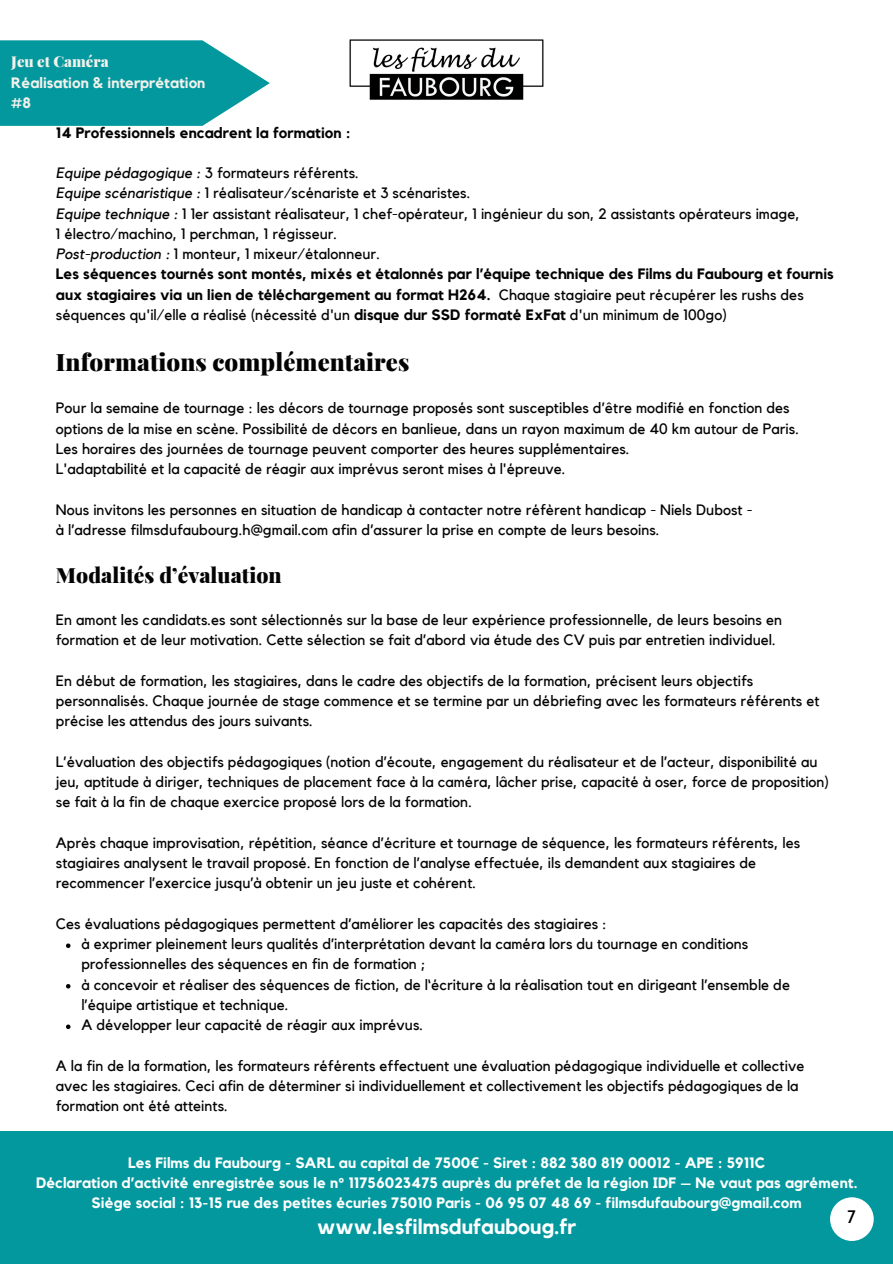
<style>
.page{position:relative;width:893px;height:1264px;background:#fff}
.page>*{position:absolute;margin:0;border:0;box-sizing:border-box;transform-origin:0 0}
.t1{font:900 24px "Playfair Display";letter-spacing:.005em;color:#030303}
.t2{font:700 21px "Kollektif";letter-spacing:.005em;color:#fff}
.t3{font:900 21px "Playfair Display";letter-spacing:.005em;color:#030303}
.t4{font:18px "Kollektif";color:#000}
.t5{font:15px/20.2px "Kollektif";letter-spacing:.005em;color:#030303}
.t6{font:700 15px/20.2px "Kollektif";letter-spacing:.005em;color:#fff;text-align:center}
.t7{font:700 15px "Kollektif";letter-spacing:.005em;color:#030303}
.t8{font:700 15px/20.2px "Kollektif";color:#f2f1ec}
.t9{font:900 15px "Playfair Display";color:#f2f1ec}
.s1{font-style:italic}
.s2{font-weight:700}
.s3{font-family:"Noto Sans"}
</style>
<div class="page">
<div style="left:0;top:1131px;width:892px;height:132px;background:#03989e"></div>
<svg style="left:66px;top:943px;width:4px;height:5px"></svg>
<svg style="left:66px;top:984px;width:4px;height:4px"></svg>
<svg style="left:66px;top:1024px;width:4px;height:5px"></svg>
<svg style="left:0;top:40px;width:270px;height:86px;background:#21a4a9"></svg>
<img style="left:349px;top:39px;width:195px;height:61px">
<div style="left:830px;top:1197px;width:43px;height:43px;background:#fff;border-radius:50%"></div>
<p class="t9" style="left:11px;top:51px;width:99px">Jeu et Caméra</p>
<p class="t8" style="left:11px;top:73px;width:196px">Réalisation &amp; interprétation #8</p>
<p class="t7" style="left:56px;top:125px;width:296px">14 Professionnels encadrent la formation :</p>
<p class="t5" style="left:56px;top:163px;width:779px"><span class="s1">Equipe pédagogique :</span> 3 formateurs ré fé rents.<br><span class="s1">Equipe scénaristique :</span> 1 réalisateur/scé nariste et 3 scé naristes.<br><span class="s1">Equipe technique :</span> 1 1er assistant réalisateur, 1 chef-opé rateur, 1 ingénieur du son, 2 assistants opé rateurs image,<br>1 électro/machino, 1 perchman, 1 régisseur.<br><span class="s1">Post-production :</span> 1 monteur, 1 mixeur/étalonneur.<br><span class="s2">Les séquences tournés sont montés, mixés et étalonnés par l’équipe technique des Films du Faubourg et fournis aux stagiaires via un lien de téléchargement au format H264.</span> Chaque stagiaire peut récupérer les rushs des séquences qu'il/elle a réalisé (nécessité d'un <span class="s2">disque dur SSD formaté ExFat</span> d'un minimum de 100go)</p>
<h1 class="t1" style="left:56px;top:344px;width:355px">Informations complémentaires</h1>
<p class="t5" style="left:56px;top:398px;width:744px">Pour la semaine de tournage : les décors de tournage proposés sont susceptibles d’être modifié en fonction des options de la mise en scène. Possibilité de décors en banlieue, dans un rayon maximum de 40 km autour de Paris.<br>Les horaires des journées de tournage peuvent comporter des heures supplémentaires.<br>L'adaptabilité et la capacité de réagir aux imprévus seront mises à l'épreuve.</p>
<p class="t5" style="left:56px;top:500px;width:698px">Nous invitons les personnes en situation de handicap à contacter notre réfè rent handicap - Niels Dubost - à l’adresse filmsdufaubourg.h@gmail.com afin d’assurer la prise en compte de leurs besoins.</p>
<h2 class="t3" style="left:56px;top:560px;width:227px">Modalités d’évaluation</h2>
<p class="t5" style="left:56px;top:610px;width:727px">En amont les candidats.es sont sélectionnés sur la base de leur expé rience professionnelle, de leurs besoins en formation et de leur motivation. Cette sé lection se fait d’abord via étude des CV puis par entretien individuel.</p>
<p class="t5" style="left:56px;top:671px;width:765px">En début de formation, les stagiaires, dans le cadre des objectifs de la formation, précisent leurs objectifs personnalisés. Chaque journée de stage commence et se termine par un débriefing avec les formateurs réfé rents et précise les attendus des jours suivants.</p>
<p class="t5" style="left:56px;top:752px;width:774px">L’évaluation des objectifs pédagogiques (notion d’écoute, engagement du réalisateur et de l’acteur, disponibilité au jeu, aptitude à diriger, techniques de placement face à la camé ra, lâcher prise, capacité à oser, force de proposition) se fait à la fin de chaque exercice proposé lors de la formation.</p>
<p class="t5" style="left:56px;top:833px;width:745px">Après chaque improvisation, répétition, séance d’écriture et tournage de séquence, les formateurs réfé rents, les stagiaires analysent le travail proposé. En fonction de l’analyse effectuée, ils demandent aux stagiaires de recommencer l’exercice jusqu’à obtenir un jeu juste et cohérent.</p>
<p class="t5" style="left:81px;top:914px;width:710px;text-indent:-25px">Ces évaluations pédagogiques permettent d’améliorer les capacités des stagiaires :<br>à exprimer pleinement leurs qualités d’interprétation devant la caméra lors du tournage en conditions professionnelles des séquences en fin de formation ;<br>à concevoir et réaliser des séquences de fiction, de l‘écriture à la réalisation tout en dirigeant l’ensemble de l’équipe artistique et technique.<br>A développer leur capacité de réagir aux imprévus.</p>
<p class="t5" style="left:56px;top:1055px;width:749px">A la fin de la formation, les formateurs réfé rents effectuent une évaluation pédagogique individuelle et collective avec les stagiaires. Ceci afin de déterminer si individuellement et collectivement les objectifs pédagogiques de la formation ont été atteints.</p>
<p class="t6" style="left:36px;top:1152px;width:822px">Les Films du Faubourg - SARL au capital de 7500<span class="s3">€</span> - Siret : 882 380 819 00012 - APE : 5911C<br>Déclaration d’activité enregistrée sous le n° 11756023475 auprès du préfet de la région IDF – Ne vaut pas agrément.<br>Siège social : 13-15 rue des petites écuries 75010 Paris - 06 95 07 48 69 - filmsdufaubourg@gmail.com</p>
<h2 class="t2" style="left:317px;top:1216px;width:261px">www.lesfilmsdufauboug.fr</h2>
<p class="t4" style="left:847px;top:1208px;width:10px">7</p>
</div>
